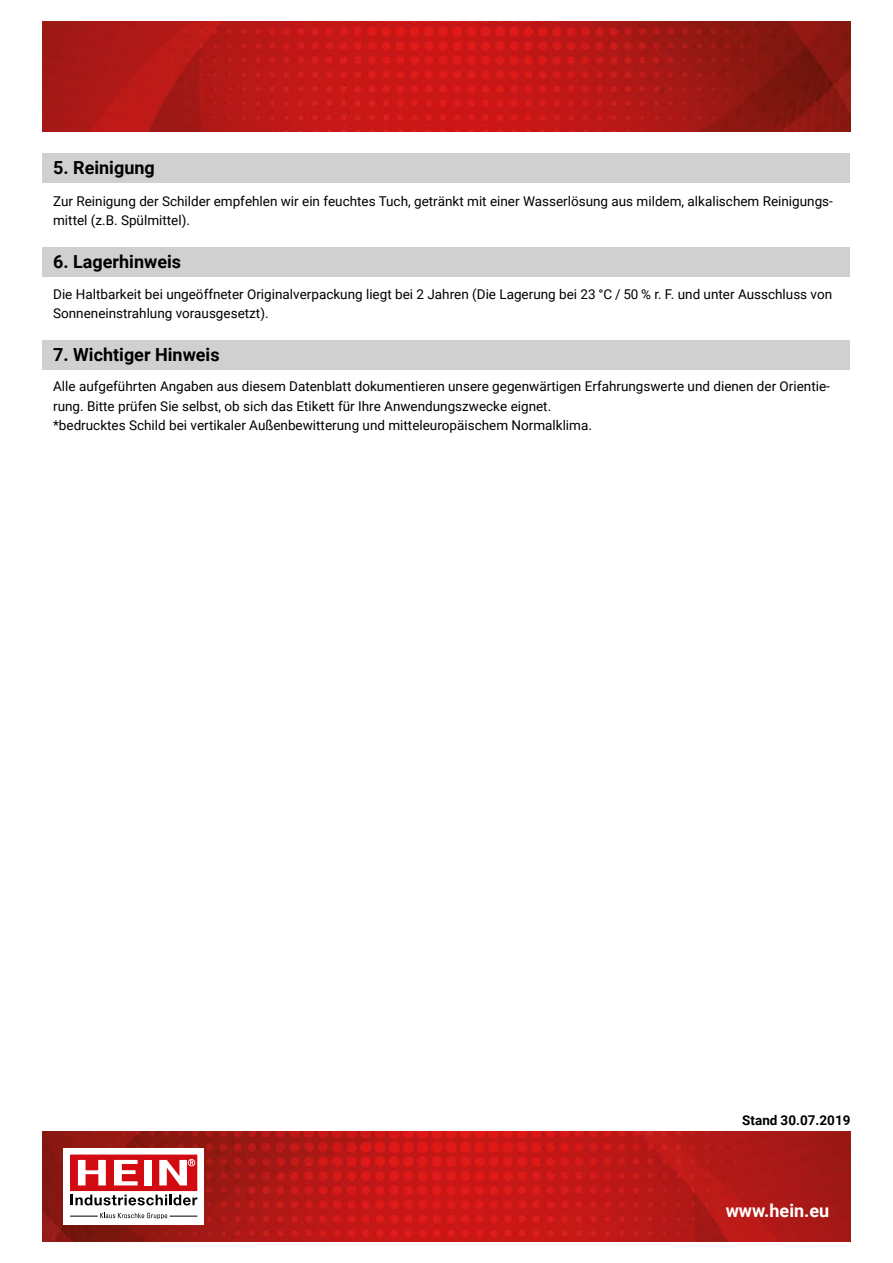
<style>
.page{position:relative;width:893px;height:1263px;background:#fff}
.page>*{position:absolute;margin:0;border:0;box-sizing:border-box;transform-origin:0 0}
.t1{font:700 18px "Roboto";color:#000}
.t2{font:700 18px "Roboto";color:#fff}
.t3{font:13.5px/19.5px "Roboto";color:#000}
.t4{font:700 13.5px "Roboto";color:#000}
</style>
<div class="page">
<img style="left:43px;top:21px;width:807px;height:111px">
<img style="left:43px;top:1131px;width:807px;height:111px">
<div style="left:63px;top:1148px;width:141px;height:77px;background:#fff"></div>
<div style="left:70px;top:1154px;width:127px;height:37px;background:#d20a11"></div>
<svg style="left:78px;top:1160px;width:28px;height:25px"></svg>
<svg style="left:114px;top:1160px;width:24px;height:25px"></svg>
<div style="left:144px;top:1160px;width:8px;height:25px;background:#fff"></div>
<svg style="left:159px;top:1159px;width:36px;height:26px"></svg>
<svg style="left:71px;top:1194px;width:126px;height:11px"></svg>
<svg style="left:70px;top:1213px;width:127px;height:5px"></svg>
<div style="left:43px;top:153px;width:807px;height:30px;background:#d0d0d0"></div>
<div style="left:43px;top:247px;width:807px;height:29px;background:#d0d0d0"></div>
<div style="left:43px;top:340px;width:807px;height:29px;background:#d0d0d0"></div>
<h1 class="t1" style="left:53px;top:155px;width:103px">5. Reinigung</h1>
<p class="t3" style="left:53px;top:191px;width:781px">Zur Reinigung der Schilder empfehlen wir ein feuchtes Tuch, getränkt mit einer Wasserlösung aus mildem, alkalischem Reinigungs&shy;mittel (z.B. Spülmittel).</p>
<h1 class="t1" style="left:53px;top:249px;width:129px">6. Lagerhinweis</h1>
<p class="t3" style="left:53px;top:284px;width:780px">Die Haltbarkeit bei ungeöffneter Originalverpackung liegt bei 2 Jahren (Die Lagerung bei 23 °C / 50 % r. F. und unter Ausschluss von<br>Sonneneinstrahlung vorausgesetzt).</p>
<h1 class="t1" style="left:53px;top:342px;width:168px">7. Wichtiger Hinweis</h1>
<p class="t3" style="left:53px;top:376px;width:778px">Alle aufgeführten Angaben aus diesem Datenblatt dokumentieren unsere gegenwärtigen Erfahrungswerte und dienen der Orientie&shy;rung. Bitte prüfen Sie selbst, ob sich das Etikett für Ihre Anwendungszwecke eignet.<br>*bedrucktes Schild bei vertikaler Außenbewitterung und mitteleuropäischem Normalklima.</p>
<p class="t4" style="left:742px;top:1110px;width:110px">Stand 30.07.2019</p>
<h1 class="t2" style="left:726px;top:1198px;width:105px">www.hein.eu</h1>
</div>
